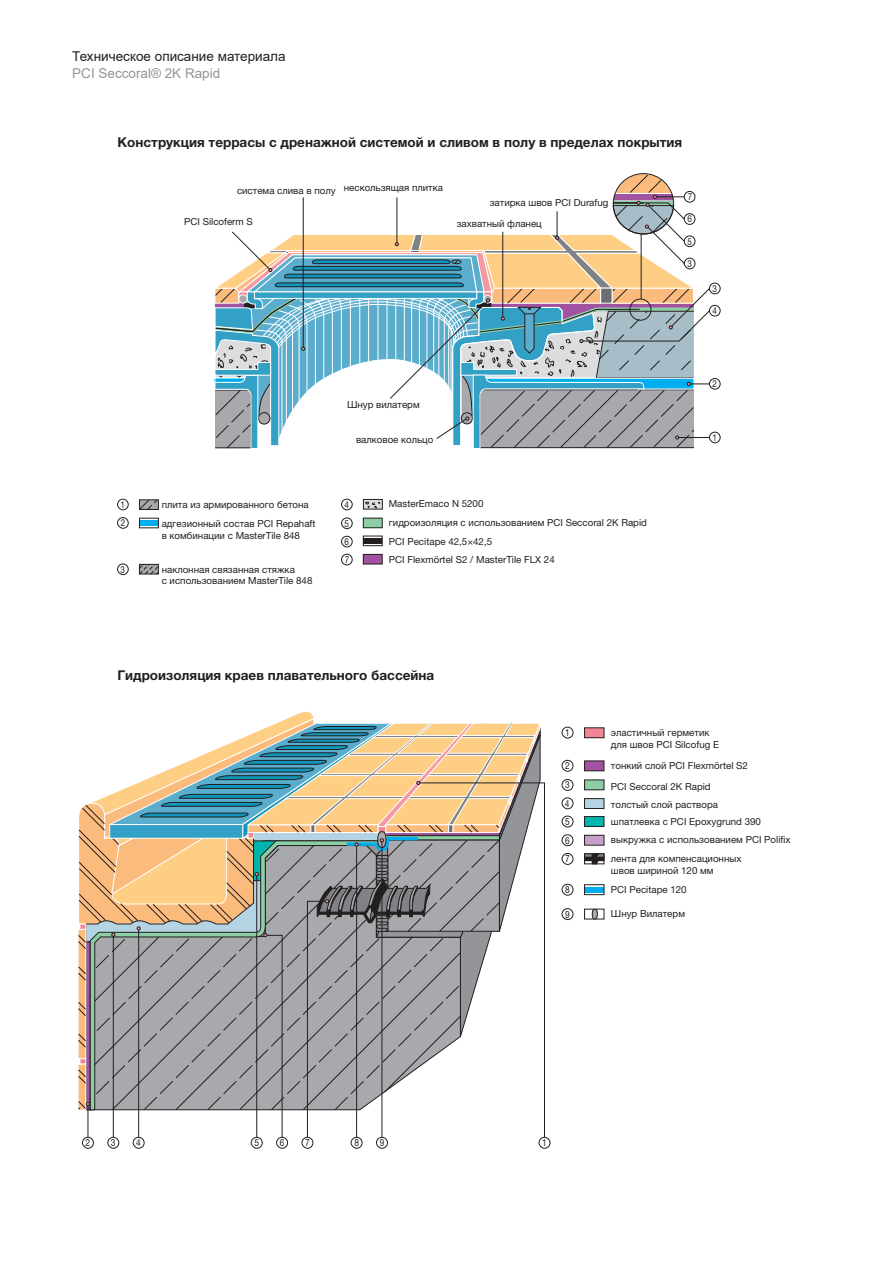
<style>
.page{position:relative;width:893px;height:1263px;background:#fff}
.page>*{position:absolute;margin:0;border:0;box-sizing:border-box;transform-origin:0 0}
.t1{font:700 13.5px "Helvetica Neue LTW1 G";color:#231f20}
.t2{font:13.5px "Arial";color:#231f20}
.t3{font:13.5px "Arial";color:#939598}
.t4{font:9.75px/18.6px "Helvetica Neue LTW1 G";color:#231f20}
.t5{font:9.75px/18.8px "Helvetica Neue LTW1 G";color:#231f20;text-align:justify;scale:.85 1}
.t6{font:9.6px "Helvetica Neue LTW1 G";color:#231f20;scale:.85 1}
</style>
<div class="page">
<div style="left:709px;top:283px;width:11px;height:11px;border:1px solid #231f20;border-radius:50%"></div>
<div style="left:709px;top:305px;width:11px;height:11px;border:1px solid #231f20;border-radius:50%"></div>
<div style="left:709px;top:378px;width:11px;height:12px;border:1px solid #231f20;border-radius:50%"></div>
<div style="left:709px;top:432px;width:11px;height:11px;border:1px solid #231f20;border-radius:50%"></div>
<svg style="left:214px;top:173px;width:496px;height:276px"></svg>
<div style="left:117px;top:564px;width:12px;height:11px;border:1px solid #231f20;border-radius:50%"></div>
<div style="left:117px;top:517px;width:12px;height:12px;border:1px solid #231f20;border-radius:50%"></div>
<div style="left:117px;top:499px;width:12px;height:11px;border:1px solid #231f20;border-radius:50%"></div>
<div style="left:139px;top:500px;width:20px;height:10px;border:1px solid #231f20"></div>
<div style="left:139px;top:520px;width:19px;height:6px;background:#00aeef"></div>
<div style="left:139px;top:518px;width:20px;height:10px;border:1px solid #231f20"></div>
<div style="left:363px;top:538px;width:19px;height:6px;background:#231f20"></div>
<div style="left:363px;top:536px;width:19px;height:10px;border:1px solid #231f20"></div>
<svg style="left:139px;top:500px;width:18px;height:10px"></svg>
<svg style="left:139px;top:564px;width:20px;height:11px"></svg>
<div style="left:341px;top:536px;width:12px;height:11px;border:1px solid #231f20;border-radius:50%"></div>
<div style="left:341px;top:518px;width:12px;height:11px;border:1px solid #231f20;border-radius:50%"></div>
<div style="left:341px;top:499px;width:12px;height:11px;border:1px solid #231f20;border-radius:50%"></div>
<div style="left:363px;top:554px;width:19px;height:10px;background:#a153a1"></div>
<div style="left:363px;top:554px;width:19px;height:10px;border:1px solid #231f20"></div>
<div style="left:363px;top:518px;width:19px;height:10px;background:#8dcea5"></div>
<div style="left:363px;top:518px;width:19px;height:10px;border:1px solid #231f20"></div>
<div style="left:341px;top:554px;width:12px;height:11px;border:1px solid #231f20;border-radius:50%"></div>
<svg style="left:365px;top:501px;width:16px;height:6px"></svg>
<div style="left:363px;top:499px;width:20px;height:10px;border:1px solid #231f20"></div>
<svg style="left:365px;top:502px;width:15px;height:6px"></svg>
<svg style="left:541px;top:782px;width:4px;height:356px"></svg>
<div style="left:539px;top:1137px;width:11px;height:11px;border:1px solid #231f20;border-radius:50%"></div>
<div style="left:82px;top:1137px;width:12px;height:11px;border:1px solid #231f20;border-radius:50%"></div>
<div style="left:107px;top:1137px;width:12px;height:11px;border:1px solid #231f20;border-radius:50%"></div>
<div style="left:133px;top:1137px;width:11px;height:11px;border:1px solid #231f20;border-radius:50%"></div>
<div style="left:376px;top:1137px;width:12px;height:11px;border:1px solid #231f20;border-radius:50%"></div>
<div style="left:351px;top:1137px;width:11px;height:11px;border:1px solid #231f20;border-radius:50%"></div>
<div style="left:302px;top:1137px;width:11px;height:11px;border:1px solid #231f20;border-radius:50%"></div>
<div style="left:276px;top:1137px;width:12px;height:11px;border:1px solid #231f20;border-radius:50%"></div>
<div style="left:251px;top:1137px;width:12px;height:11px;border:1px solid #231f20;border-radius:50%"></div>
<div style="left:585px;top:887px;width:19px;height:6px;background:#00aeef"></div>
<div style="left:584px;top:884px;width:20px;height:11px;border:1px solid #231f20"></div>
<div style="left:584px;top:909px;width:20px;height:10px;border:1px solid #231f20"></div>
<div style="left:562px;top:779px;width:11px;height:12px;border:1px solid #231f20;border-radius:50%"></div>
<div style="left:562px;top:760px;width:11px;height:12px;border:1px solid #231f20;border-radius:50%"></div>
<div style="left:562px;top:727px;width:11px;height:11px;border:1px solid #231f20;border-radius:50%"></div>
<div style="left:584px;top:728px;width:20px;height:10px;background:#f38695"></div>
<div style="left:584px;top:728px;width:20px;height:10px;border:1px solid #231f20"></div>
<div style="left:562px;top:816px;width:11px;height:11px;border:1px solid #231f20;border-radius:50%"></div>
<div style="left:562px;top:834px;width:11px;height:12px;border:1px solid #231f20;border-radius:50%"></div>
<div style="left:562px;top:853px;width:11px;height:12px;border:1px solid #231f20;border-radius:50%"></div>
<div style="left:562px;top:884px;width:11px;height:11px;border:1px solid #231f20;border-radius:50%"></div>
<div style="left:562px;top:908px;width:11px;height:12px;border:1px solid #231f20;border-radius:50%"></div>
<div style="left:562px;top:797px;width:11px;height:12px;border:1px solid #231f20;border-radius:50%"></div>
<div style="left:585px;top:798px;width:19px;height:10px;background:#b4d4e4"></div>
<div style="left:584px;top:798px;width:20px;height:11px;border:1px solid #231f20"></div>
<div style="left:585px;top:816px;width:19px;height:10px;background:#00b5ac"></div>
<div style="left:584px;top:816px;width:20px;height:11px;border:1px solid #231f20"></div>
<div style="left:585px;top:835px;width:19px;height:10px;background:#c7a0c9"></div>
<div style="left:584px;top:835px;width:20px;height:10px;border:1px solid #231f20"></div>
<div style="left:584px;top:854px;width:20px;height:10px;border:1px solid #231f20"></div>
<div style="left:584px;top:857px;width:20px;height:4px;border:1px solid #231f20"></div>
<div style="left:584px;top:853px;width:20px;height:4px;border:1px solid #231f20"></div>
<hr style="left:592px;top:854px;width:4px;height:10px;background:#231f20">
<div style="left:584px;top:780px;width:20px;height:10px;background:#8dcea5"></div>
<div style="left:584px;top:780px;width:20px;height:10px;border:1px solid #231f20"></div>
<div style="left:584px;top:761px;width:20px;height:10px;background:#a153a1"></div>
<div style="left:584px;top:761px;width:20px;height:10px;border:1px solid #231f20"></div>
<svg style="left:78px;top:711px;width:463px;height:427px"></svg>
<svg style="left:596px;top:853px;width:3px;height:11px"></svg>
<div style="left:592px;top:909px;width:5px;height:10px;background:#a8a9ad;border-radius:50%"></div>
<div style="left:592px;top:909px;width:6px;height:10px;border:1px solid #231f20;border-radius:50%"></div>
<h1 class="t2" style="left:72px;top:47px;width:215px">Техническое описание материала</h1>
<h1 class="t3" style="left:72px;top:64px;width:150px">PCI Seccoral® 2K Rapid</h1>
<h1 class="t1" style="left:118px;top:134px;width:566px">Конструкция террасы с дренажной системой и сливом в полу в пределах покрытия</h1>
<p class="t4" style="left:237px;top:179px;width:207px">система слива в полу нескользящая плитка</p>
<p class="t6" style="left:688px;top:191px;width:7px">7</p>
<p class="t4" style="left:490px;top:194px;width:120px">затирка швов PCI Durafug</p>
<p class="t4" style="left:184px;top:212px;width:70px">PCI Silcoferm S</p>
<p class="t4" style="left:457px;top:214px;width:87px">захватный фланец</p>
<p class="t6" style="left:121px;top:499px;width:7px">1</p>
<p class="t6" style="left:121px;top:517px;width:7px">2</p>
<p class="t6" style="left:121px;top:563px;width:7px">3</p>
<p class="t4" style="left:162px;top:495px;width:155px;line-height:19px">плита из армированного бетона адгезионный состав PCI Repahaft</p>
<p class="t4" style="left:162px;top:526px;width:140px">в комбинации с MasterTile 848</p>
<p class="t4" style="left:162px;top:563px;width:152px;line-height:11.7px">наклонная связанная стяжка<br>с использованием MasterTile 848</p>
<p class="t4" style="left:347px;top:395px;width:74px">Шнур вилатерм</p>
<p class="t4" style="left:356px;top:430px;width:79px">валковое кольцо</p>
<p class="t6" style="left:344px;top:499px;width:7px">4</p>
<p class="t6" style="left:345px;top:517px;width:7px">5</p>
<p class="t6" style="left:345px;top:536px;width:7px">6</p>
<p class="t6" style="left:345px;top:554px;width:7px">7</p>
<p class="t4" style="left:389px;top:495px;width:260px">MasterEmaco N 5200<br>гидроизоляция с использованием PCI Seccoral 2K Rapid PCI Pecitape 42,5×42,5<br>PCI Flexmörtel S2 / MasterTile FLX 24</p>
<h1 class="t1" style="left:118px;top:667px;width:318px">Гидроизоляция краев плавательного бассейна</h1>
<p class="t6" style="left:687px;top:213px;width:7px">6</p>
<p class="t6" style="left:687px;top:235px;width:7px">5</p>
<p class="t6" style="left:687px;top:258px;width:7px">3</p>
<p class="t6" style="left:712px;top:283px;width:7px">3</p>
<p class="t6" style="left:712px;top:305px;width:7px">4</p>
<p class="t6" style="left:713px;top:378px;width:7px">2</p>
<p class="t6" style="left:712px;top:432px;width:7px">1</p>
<p class="t5" style="left:565px;top:723px;width:7px">1</p>
<p class="t5" style="left:565px;top:756px;width:7px">2</p>
<p class="t5" style="left:565px;top:775px;width:7px">3</p>
<p class="t5" style="left:565px;top:794px;width:7px">4</p>
<p class="t5" style="left:565px;top:812px;width:7px">5<br>6<br>7</p>
<p class="t5" style="left:565px;top:880px;width:7px">8</p>
<p class="t5" style="left:565px;top:905px;width:7px">9</p>
<p class="t4" style="left:611px;top:727px;width:110px;line-height:11.7px">эластичный герметик для швов PCI Silcofug E</p>
<p class="t4" style="left:611px;top:755px;width:139px;line-height:20.7px">тонкий слой PCI Flexmörtel S2<br>PCI Seccoral 2K Rapid</p>
<p class="t4" style="left:611px;top:796px;width:152px;line-height:16.6px">толстый слой раствора шпатлевка с PCI Epoxygrund 390</p>
<p class="t4" style="left:611px;top:830px;width:181px">выкружка с использованием PCI Polifix лента для компенсационных</p>
<p class="t4" style="left:611px;top:860px;width:104px;line-height:19px">швов шириной 120 мм<br>PCI Pecitape 120</p>
<p class="t4" style="left:611px;top:904px;width:76px">Шнур Вилатерм</p>
<p class="t5" style="left:86px;top:1133px;width:7px">2</p>
<p class="t5" style="left:111px;top:1133px;width:7px">3</p>
<p class="t5" style="left:136px;top:1133px;width:7px">4</p>
<p class="t5" style="left:305px;top:1133px;width:7px">7</p>
<p class="t5" style="left:254px;top:1133px;width:7px">5</p>
<p class="t5" style="left:380px;top:1133px;width:7px">9</p>
<p class="t5" style="left:280px;top:1133px;width:7px">6</p>
<p class="t5" style="left:354px;top:1133px;width:7px">8</p>
<p class="t5" style="left:542px;top:1133px;width:7px">1</p>
</div>
